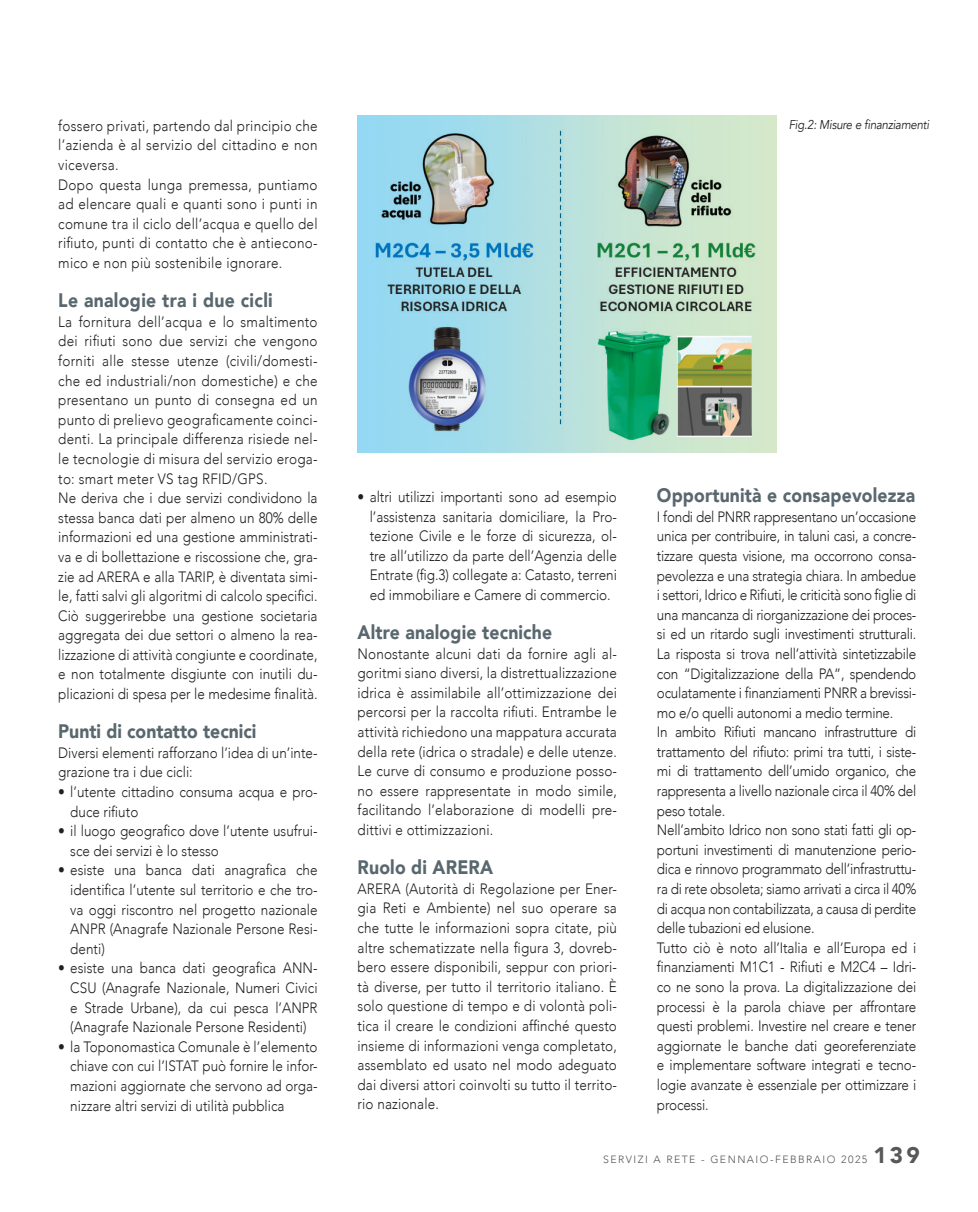
<style>
.page{position:relative;width:978px;height:1212px;background:#fff}
.page>*{position:absolute;margin:0;border:0;box-sizing:border-box;transform-origin:0 0}
.t1{font:900 19.5px "Avenir";letter-spacing:.01em;color:#59676e;scale:.9 1}
.t2{font:300 15px/19.6px "Avenir";color:#231f20;text-align:justify;scale:.9 1}
.t3{font:300 15px/19.6px "Avenir";letter-spacing:-.02em;color:#231f20;scale:.9 1}
.t4{font:300 15px/19.6px "Avenir";letter-spacing:.02em;color:#231f20;scale:.9 1}
.t5{font:italic 12.75px "Avenir";letter-spacing:-.02em;color:#231f20;scale:.9 1}
.t6{font:300 10.5px "Avenir";letter-spacing:.14em;color:#57585a}
.s1{font-weight:900;font-size:22.5px}
</style>
<div class="page">
<img style="left:358px;top:116px;width:418px;height:336px">
<p class="t4" style="left:58px;top:116px;width:290px">fossero privati, partendo dal principio che l’azienda è al servizio del cittadino e non viceversa.<br>Dopo questa lunga premessa, puntiamo ad elencare quali e quanti sono i punti in comune tra il ciclo dell’acqua e quello del rifiuto, punti di contatto che è antiecono&shy;mico e non più sostenibile ignorare.</p>
<h1 class="t1" style="left:58px;top:284px;width:240px">Le analogie tra i due cicli</h1>
<p class="t2" style="left:58px;top:312px;width:290px;text-align:left">La fornitura dell’acqua e lo smaltimento dei rifiuti sono due servizi che vengono forniti alle stesse utenze (civili/domesti&shy;che ed industriali/non domestiche) e che presentano un punto di consegna ed un punto di prelievo geograficamente coinci&shy;denti. La principale differenza risiede nel&shy;le tecnologie di misura del servizio eroga&shy;to: smart meter VS tag RFID/GPS.<br>Ne deriva che i due servizi condividono la stessa banca dati per almeno un 80% delle informazioni ed una gestione amministrati&shy;va e di bollettazione e riscossione che, gra&shy;zie ad ARERA e alla TARIP, è diventata simi&shy;le, fatti salvi gli algoritmi di calcolo specifici.<br>Ciò suggerirebbe una gestione societaria aggregata dei due settori o almeno la rea&shy;lizzazione di attività congiunte e coordinate, e non totalmente disgiunte con inutili du&shy;plicazioni di spesa per le medesime finalità.</p>
<h1 class="t1" style="left:58px;top:715px;width:222px">Punti di contatto tecnici</h1>
<p class="t2" style="left:58px;top:743px;width:290px">Diversi elementi rafforzano l’idea di un’inte&shy;grazione tra i due cicli:</p>
<p class="t2" style="left:70px;top:782px;width:276px;text-indent:-12px">• l’utente cittadino consuma acqua e pro&shy;duce rifiuto</p>
<p class="t2" style="left:70px;top:821px;width:276px;text-indent:-12px">• il luogo geografico dove l’utente usufrui&shy;sce dei servizi è lo stesso</p>
<p class="t2" style="left:70px;top:860px;width:276px;text-indent:-12px">• esiste una banca dati anagrafica che identifica l’utente sul territorio e che tro&shy;va oggi riscontro nel progetto nazionale ANPR (Anagrafe Nazionale Persone Resi&shy;denti)</p>
<p class="t2" style="left:70px;top:958px;width:276px;text-indent:-12px">• esiste una banca dati geografica ANN-CSU (Anagrafe Nazionale, Numeri Civici e Strade Urbane), da cui pesca l’ANPR (Anagrafe Nazionale Persone Residenti)</p>
<p class="t2" style="left:70px;top:1037px;width:276px;text-indent:-12px">• la Toponomastica Comunale è l’elemento chiave con cui l’ISTAT può fornire le infor&shy;mazioni aggiornate che servono ad orga&shy;nizzare altri servizi di utilità pubblica</p>
<p class="t5" style="left:789px;top:117px;width:158px">Fig.2: Misure e finanziamenti</p>
<p class="t2" style="left:370px;top:487px;width:276px;text-indent:-12px">• altri utilizzi importanti sono ad esempio l’assistenza sanitaria domiciliare, la Pro&shy;tezione Civile e le forze di sicurezza, ol&shy;tre all’utilizzo da parte dell’Agenzia delle Entrate (fig.3) collegate a: Catasto, terreni ed immobiliare e Camere di commercio.</p>
<h1 class="t1" style="left:358px;top:615px;width:218px">Altre analogie tecniche</h1>
<p class="t2" style="left:358px;top:644px;width:290px">Nonostante alcuni dati da fornire agli al&shy;goritmi siano diversi, la distrettualizzazione idrica è assimilabile all’ottimizzazione dei percorsi per la raccolta rifiuti. Entrambe le attività richiedono una mappatura accurata della rete (idrica o stradale) e delle utenze.<br>Le curve di consumo e produzione posso&shy;no essere rappresentate in modo simile, facilitando l’elaborazione di modelli pre&shy;dittivi e ottimizzazioni.</p>
<h1 class="t1" style="left:358px;top:851px;width:152px">Ruolo di ARERA</h1>
<p class="t2" style="left:358px;top:879px;width:290px">ARERA (Autorità di Regolazione per Ener&shy;gia Reti e Ambiente) nel suo operare sa che tutte le informazioni sopra citate, più altre schematizzate nella figura 3, dovreb&shy;bero essere disponibili, seppur con priori&shy;tà diverse, per tutto il territorio italiano. È solo questione di tempo e di volontà poli&shy;tica il creare le condizioni affinché questo insieme di informazioni venga completato, assemblato ed usato nel modo adeguato dai diversi attori coinvolti su tutto il territo&shy;rio nazionale.</p>
<h1 class="t1" style="left:657px;top:479px;width:288px">Opportunità e consapevolezza</h1>
<p class="t3" style="left:657px;top:507px;width:290px">I fondi del PNRR rappresentano un’occasione unica per contribuire, in taluni casi, a concre&shy;tizzare questa visione, ma occorrono consa&shy;pevolezza e una strategia chiara. In ambedue i settori, Idrico e Rifiuti, le criticità sono figlie di una mancanza di riorganizzazione dei proces&shy;si ed un ritardo sugli investimenti strutturali.<br>La risposta si trova nell’attività sintetizzabile con “Digitalizzazione della PA”, spendendo oculatamente i finanziamenti PNRR a brevissi&shy;mo e/o quelli autonomi a medio termine.<br>In ambito Rifiuti mancano infrastrutture di trattamento del rifiuto: primi tra tutti, i siste&shy;mi di trattamento dell’umido organico, che rappresenta a livello nazionale circa il 40% del peso totale.<br>Nell’ambito Idrico non sono stati fatti gli op&shy;portuni investimenti di manutenzione perio&shy;dica e rinnovo programmato dell’infrastruttu&shy;ra di rete obsoleta; siamo arrivati a circa il 40% di acqua non contabilizzata, a causa di perdite delle tubazioni ed elusione.<br>Tutto ciò è noto all’Italia e all’Europa ed i finanziamenti M1C1 - Rifiuti e M2C4 – Idri&shy;co ne sono la prova. La digitalizzazione dei processi è la parola chiave per affrontare questi problemi. Investire nel creare e tener aggiornate le banche dati georeferenziate e implementare software integrati e tecno&shy;logie avanzate è essenziale per ottimizzare i processi.</p>
<p class="t6" style="left:603px;top:1153px;width:318px">SERVIZI A RETE - GENNAIO-FEBBRAIO 2025 <span class="s1">139</span></p>
</div>
